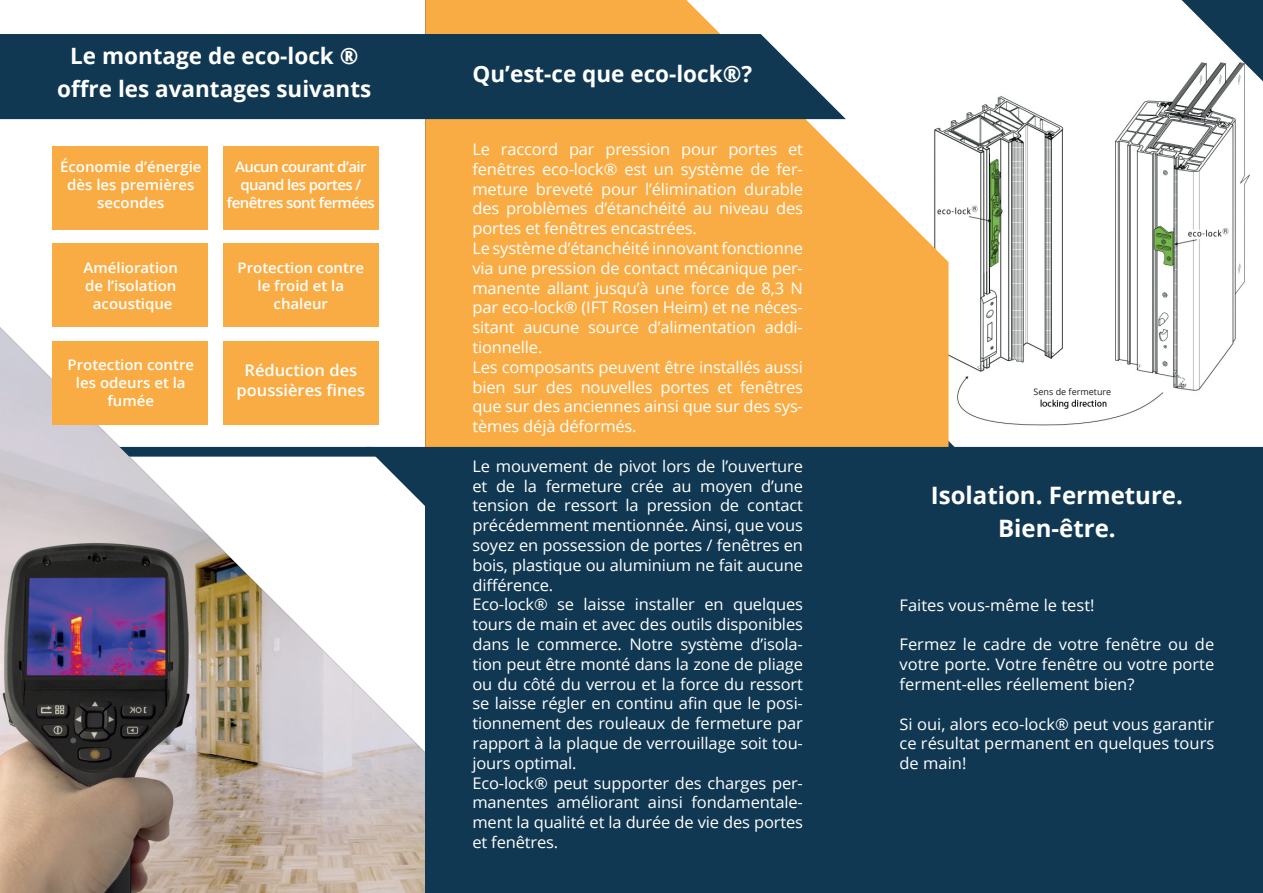
<style>
.page{position:relative;width:1263px;height:893px;background:#fff}
.page>*{position:absolute;margin:0;border:0;box-sizing:border-box;transform-origin:0 0}
.t1{font:700 24px/33px "Open Sans";color:#fff;text-align:center}
.t2{font:700 22.5px/33px "Open Sans";color:#fff;text-align:center}
.t3{font:16.05px/19.8px "Open Sans";letter-spacing:-.01em;color:#fff;text-align:justify}
.t4{font:600 16.05px/19.8px "Open Sans";color:#fff;text-align:center}
.t5{font:600 14.55px/18px "Open Sans";color:#fff;text-align:center}
.t6{font:600 14.55px/18px "Open Sans";letter-spacing:-.04em;color:#fff;text-align:center}
.t7{font:9px "Open Sans";color:#231f20}
</style>
<div class="page">
<img style="left:0;top:327px;width:425px;height:566px">
<div style="left:425px;top:0;width:838px;height:893px;background:#113853"></div>
<img style="left:948px;top:0;width:315px;height:447px">
<svg style="left:425px;top:0;width:523px;height:447px;background:#fab75d"></svg>
<svg style="left:366px;top:447px;width:59px;height:92px"></svg>
<div style="left:0;top:34px;width:846px;height:85px;background:#113853"></div>
<div style="left:52px;top:146px;width:156px;height:83px;background:#faac44"></div>
<div style="left:52px;top:243px;width:156px;height:83px;background:#faac44"></div>
<div style="left:52px;top:341px;width:156px;height:83px;background:#faac44"></div>
<div style="left:223px;top:146px;width:155px;height:83px;background:#faac44"></div>
<div style="left:223px;top:243px;width:155px;height:83px;background:#faac44"></div>
<div style="left:223px;top:341px;width:155px;height:83px;background:#faac44"></div>
<div style="left:1007px;top:382px;width:110px;height:17px;background:#fff"></div>
<h2 class="t2" style="left:57px;top:39px;width:316px">Le montage de eco-lock ® offre les avantages suivants</h2>
<p class="t5" style="left:60px;top:157px;width:143px">Économie d’énergie dès les premières secondes</p>
<p class="t5" style="left:84px;top:258px;width:96px">Amélioration de l’isolation acoustique</p>
<p class="t5" style="left:68px;top:355px;width:128px">Protection contre les odeurs et la fumée</p>
<p class="t6" style="left:227px;top:157px;width:149px">Aucun courant d’air quand les portes / fenêtres sont fermées</p>
<p class="t5" style="left:238px;top:258px;width:128px">Protection contre le froid et la chaleur</p>
<p class="t4" style="left:237px;top:360px;width:130px">Réduction des poussières fines</p>
<h2 class="t2" style="left:472px;top:57px;width:281px">Qu’est-ce que eco-lock®?</h2>
<p class="t3" style="left:472px;top:139px;width:332px;text-align:left">Le raccord par pression pour portes et fenêtres eco-lock® est un système de fer&shy;meture breveté pour l’élimination durable des problèmes d’étanchéité au niveau des portes et fenêtres encastrées.<br>Le système d’étanchéité innovant fonctionne via une pression de contact mécanique per&shy;manente allant jusqu’à une force de 8,3 N par eco-lock® (IFT Rosen Heim) et ne néces&shy;sitant aucune source d’alimentation addi&shy;tionnelle.<br>Les composants peuvent être installés aussi bien sur des nouvelles portes et fenêtres que sur des anciennes ainsi que sur des sys&shy;tèmes déjà déformés.</p>
<p class="t3" style="left:472px;top:456px;width:332px;text-align:left">Le mouvement de pivot lors de l’ouverture et de la fermeture crée au moyen d’une tension de ressort la pression de contact précédemment mentionnée. Ainsi, que vous soyez en possession de portes / fenêtres en bois, plastique ou aluminium ne fait aucune différence.<br>Eco-lock® se laisse installer en quelques tours de main et avec des outils disponibles dans le commerce. Notre système d’isola&shy;tion peut être monté dans la zone de pliage ou du côté du verrou et la force du ressort se laisse régler en continu afin que le posi&shy;tionnement des rouleaux de fermeture par rapport à la plaque de verrouillage soit tou&shy;jours optimal.<br>Eco-lock® peut supporter des charges per&shy;manentes améliorant ainsi fondamentale&shy;ment la qualité et la durée de vie des portes et fenêtres.</p>
<p class="t7" style="left:1033px;top:386px;width:79px">Sens de fermeture</p>
<h1 class="t1" style="left:931px;top:478px;width:254px">Isolation. Fermeture.<br>Bien-être.</h1>
<p class="t3" style="left:899px;top:595px;width:197px">Faites vous-même le test!</p>
<p class="t3" style="left:899px;top:634px;width:316px">Fermez le cadre de votre fenêtre ou de votre porte. Votre fenêtre ou votre porte ferment-elles réellement bien?</p>
<p class="t3" style="left:899px;top:713px;width:316px">Si oui, alors eco-lock® peut vous garantir ce résultat permanent en quelques tours de main!</p>
</div>
